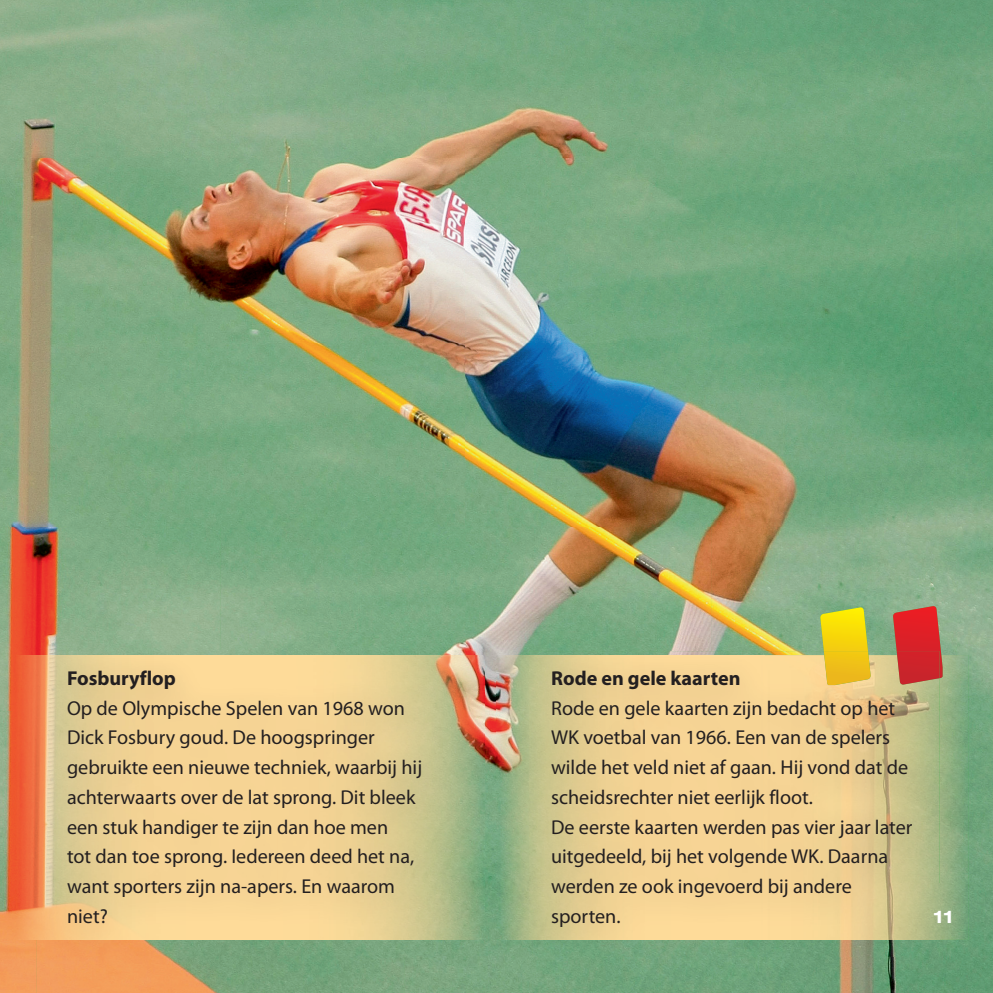
<style>
.page{position:relative;width:993px;height:993px;background:#fff}
.page>*{position:absolute;margin:0;border:0;box-sizing:border-box;transform-origin:0 0}
.t1{font:20.12px/29.8px "Myriad Pro";color:#231f20}
.t2{font:700 20.12px "Myriad Pro";color:#231f20}
.t3{font:700 expanded 17.5px "Helvetica Neue LT Std";color:#fff}
</style>
<div class="page">
<img style="left:0;top:0;width:956px;height:527px">
<img style="left:956px;top:0;width:36px;height:992px">
<img style="left:0;top:527px;width:220px;height:183px">
<img style="left:220px;top:527px;width:245px;height:128px">
<img style="left:465px;top:527px;width:245px;height:183px">
<img style="left:710px;top:527px;width:246px;height:127px">
<img style="left:0;top:710px;width:36px;height:282px">
<img style="left:466px;top:710px;width:61px;height:282px">
<img style="left:36px;top:939px;width:430px;height:53px">
<img style="left:527px;top:939px;width:61px;height:53px">
<img style="left:895px;top:939px;width:61px;height:53px">
<img style="left:588px;top:956px;width:307px;height:36px">
<img style="left:496px;top:654px;width:471px;height:285px">
<img style="left:12px;top:655px;width:472px;height:284px">
<svg style="left:892px;top:606px;width:50px;height:72px;background:#cf403c"></svg>
<svg style="left:820px;top:607px;width:47px;height:44px;background:#e6d519"></svg>
<img style="left:529px;top:651px;width:367px;height:3px">
<img style="left:529px;top:939px;width:410px;height:17px">
<img style="left:896px;top:651px;width:43px;height:33px">
<img style="left:823px;top:651px;width:47px;height:33px">
<img style="left:45px;top:650px;width:406px;height:5px">
<img style="left:45px;top:939px;width:406px;height:16px">
<p class="t2" style="left:67px;top:664px;width:110px">Fosburyflop</p>
<p class="t1" style="left:67px;top:692px;width:356px">Op de Olympische Spelen van 1968 won Dick Fosbury goud. De hoogspringer gebruikte een nieuwe techniek, waarbij hij achterwaarts over de lat sprong. Dit bleek een stuk handiger te zijn dan hoe men<br>tot dan toe sprong. Iedereen deed het na, want sporters zijn na-apers. En waarom niet?</p>
<p class="t2" style="left:551px;top:664px;width:191px">Rode en gele kaarten</p>
<p class="t1" style="left:551px;top:692px;width:363px">Rode en gele kaarten zijn bedacht op het WK voetbal van 1966. Een van de spelers wilde het veld niet af gaan. Hij vond dat de scheidsrechter niet eerlijk floot.<br>De eerste kaarten werden pas vier jaar later uitgedeeld, bij het volgende WK. Daarna werden ze ook ingevoerd bij andere sporten.</p>
<p class="t3" style="left:933px;top:905px;width:21px">11</p>
</div>
